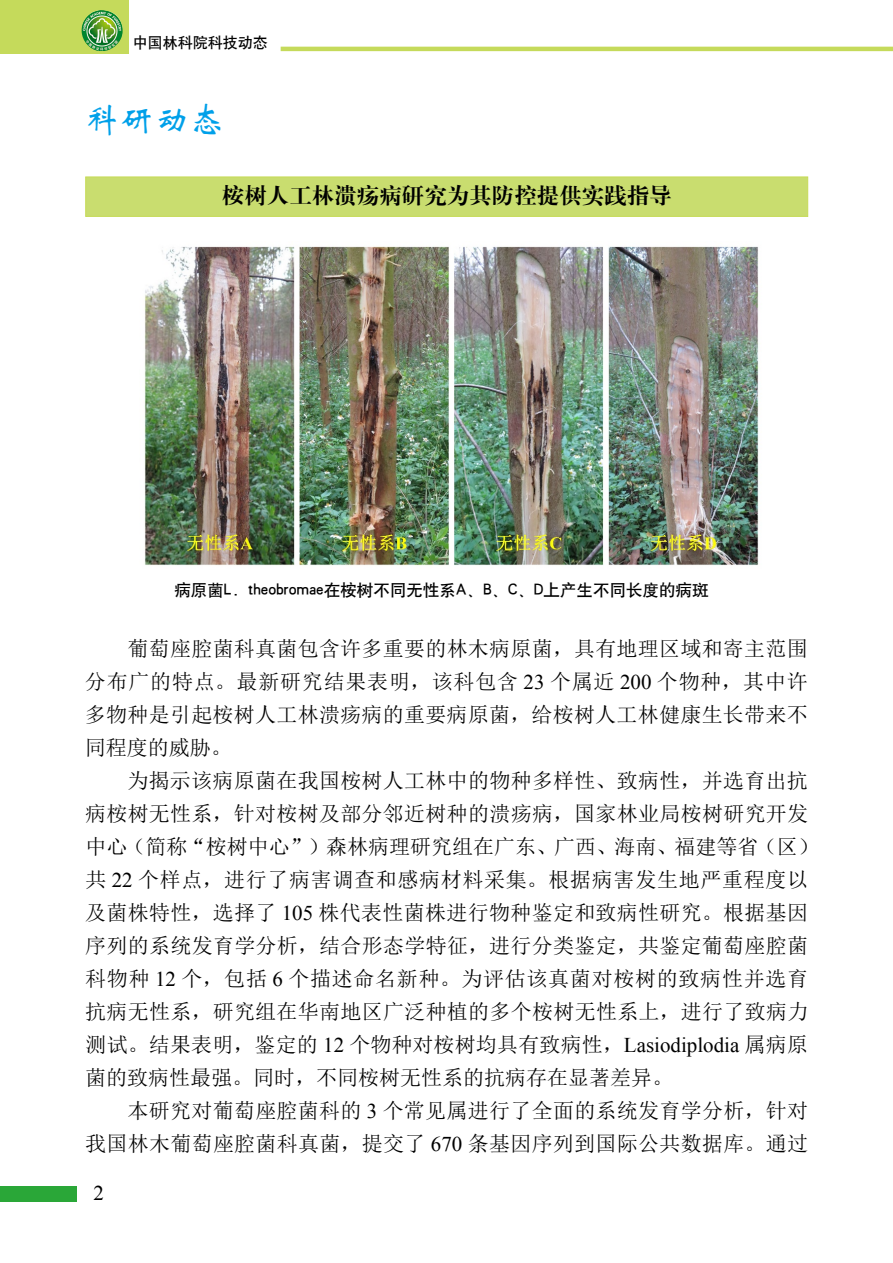
<style>
.page{position:relative;width:893px;height:1263px;background:#fff}
.page>*{position:absolute;margin:0;border:0;box-sizing:border-box;transform-origin:0 0}
.t1{font:34.5px "ST Xinwei";color:#00a0e9}
.t2{font:22.5px "H Ya 4 gj";color:#000}
.t3{font:21px/33px "Sim Sun";letter-spacing:.015em;color:#000;text-align:justify}
.t4{font:21px "Times New Roman";color:#000}
.t5{font:16.5px "H Yb 1 gj";color:#000}
.t6{font:15px "H Yb 1 gj";color:#000}
.s1{font-family:"Times New Roman"}
</style>
<div class="page">
<div style="left:0;top:0;width:128px;height:54px;background:#c5da5b"></div>
<img style="left:82px;top:10px;width:41px;height:41px">
<hr style="left:281px;top:47px;width:612px;height:4px;background:#c5da5b">
<div style="left:0;top:1186px;width:77px;height:16px;background:#2aa738"></div>
<div style="left:85px;top:177px;width:723px;height:40px;background:#c9dd6f;border:1px solid #c7db58"></div>
<img style="left:144px;top:246px;width:615px;height:320px">
<p class="t6" style="left:133px;top:35px;width:136px">中国林科院科技动态</p>
<h1 class="t1" style="left:85px;top:102px;width:140px">科研动态</h1>
<p class="t2" style="left:222px;top:184px;width:451px">桉树人工林溃疡病研究为其防控提供实践指导</p>
<p class="t5" style="left:174px;top:581px;width:536px">病原菌L. theobromae在桉树不同无性系A、B、C、D上产生不同长度的病斑</p>
<p class="t3" style="left:85px;top:632px;width:724px;text-indent:43px">葡萄座腔菌科真菌包含许多重要的林木病原菌，具有地理区域和寄主范围分布广的特点。最新研究结果表明，该科包含 <span class="s1">23</span> 个属近 <span class="s1">200</span> 个物种，其中许多物种是引起桉树人工林溃疡病的重要病原菌，给桉树人工林健康生长带来不同程度的威胁。</p>
<p class="t3" style="left:85px;top:764px;width:735px;text-align:left;text-indent:42px">为揭示该病原菌在我国桉树人工林中的物种多样性、致病性，并选育出抗病桉树无性系，针对桉树及部分邻近树种的溃疡病，国家林业局桉树研究开发中心（简称“桉树中心”）森林病理研究组在广东、广西、海南、福建等省（区）共 <span class="s1">22</span> 个样点，进行了病害调查和感病材料采集。根据病害发生地严重程度以及菌株特性，选择了 <span class="s1">105</span> 株代表性菌株进行物种鉴定和致病性研究。根据基因序列的系统发育学分析，结合形态学特征，进行分类鉴定，共鉴定葡萄座腔菌科物种 <span class="s1">12</span> 个，包括 <span class="s1">6</span> 个描述命名新种。为评估该真菌对桉树的致病性并选育抗病无性系，研究组在华南地区广泛种植的多个桉树无性系上，进行了致病力测试。结果表明，鉴定的 <span class="s1">12</span> 个物种对桉树均具有致病性，<span class="s1">Lasiodiplodia</span> 属病原菌的致病性最强。同时，不同桉树无性系的抗病存在显著差异。</p>
<p class="t3" style="left:85px;top:1094px;width:724px;text-align:right">本研究对葡萄座腔菌科的 <span class="s1">3</span> 个常见属进行了全面的系统发育学分析，针对<br>我国林木葡萄座腔菌科真菌，提交了 <span class="s1">670</span> 条基因序列到国际公共数据库。通过</p>
<p class="t4" style="left:94px;top:1178px;width:12px">2</p>
</div>
